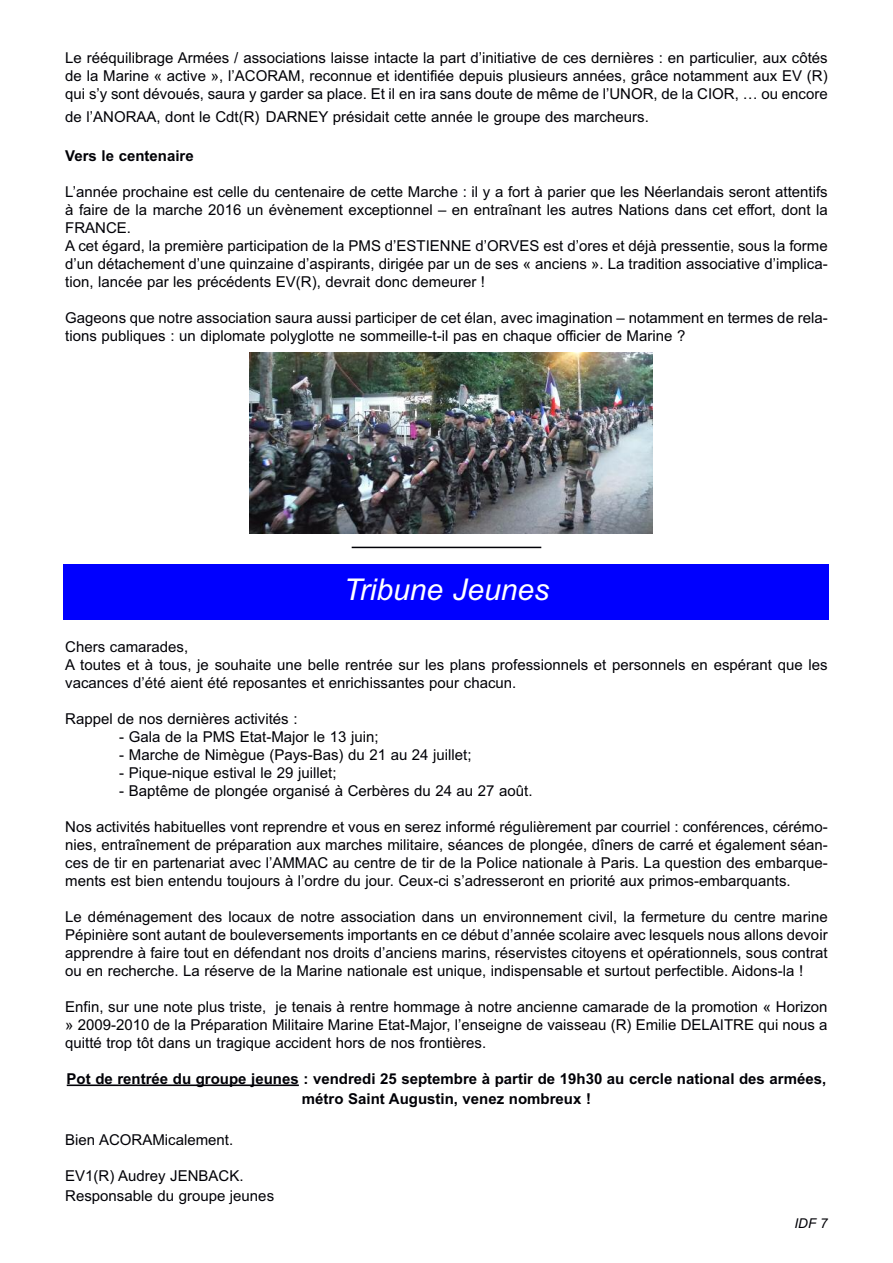
<style>
.page{position:relative;width:893px;height:1263px;background:#fff}
.page>*{position:absolute;margin:0;border:0;box-sizing:border-box;transform-origin:0 0}
.t1{font:italic 30px "Arial";color:#fff}
.t2{font:15px/18px "Arial";color:#000006}
.t3{font:700 15px/20.2px "Arial";color:#000006;text-align:center}
.t4{font:italic 13.5px "Arial";color:#000006}
</style>
<div class="page">
<div style="left:64px;top:564px;width:765px;height:55px;background:#00f"></div>
<hr style="left:67px;top:1084px;width:232px;height:2px;background:#000006">
<img style="left:250px;top:352px;width:403px;height:181px">
<hr style="left:352px;top:547px;width:189px;height:1px;background:#000006">
<p class="t2" style="left:65px;top:49px;width:764px;text-align:justify">Le rééquilibrage Armées / associations laisse intacte la part d’initiative de ces dernières : en particulier, aux côtés de la Marine « active », l’ACORAM, reconnue et identifiée depuis plusieurs années, grâce notamment aux EV (R) qui s’y sont dévoués, saura y garder sa place. Et il en ira sans doute de même de l’UNOR, de la CIOR, … ou encore</p>
<p class="t2" style="left:65px;top:108px;width:585px">de l’ANORAA, dont le Cdt(R) DARNEY présidait cette année le groupe des marcheurs.</p>
<p class="t3" style="left:65px;top:145px;width:130px">Vers le centenaire</p>
<p class="t2" style="left:65px;top:182px;width:764px">L’année prochaine est celle du centenaire de cette Marche : il y a fort à parier que les Néerlandais seront attentifs à faire de la marche 2016 un évènement exceptionnel – en entraînant les autres Nations dans cet effort, dont la FRANCE.<br>A cet égard, la première participation de la PMS d’ESTIENNE d’ORVES est d’ores et déjà pressentie, sous la forme d’un détachement d’une quinzaine d’aspirants, dirigée par un de ses « anciens ». La tradition associative d’implica&shy;tion, lancée par les précédents EV(R), devrait donc demeurer !</p>
<p class="t2" style="left:65px;top:308px;width:764px">Gageons que notre association saura aussi participer de cet élan, avec imagination – notamment en termes de rela&shy;tions publiques : un diplomate polyglotte ne sommeille-t-il pas en chaque officier de Marine ?</p>
<h1 class="t1" style="left:344px;top:572px;width:207px">Tribune Jeunes</h1>
<p class="t2" style="left:65px;top:637px;width:764px">Chers camarades,<br>A toutes et à tous, je souhaite une belle rentrée sur les plans professionnels et personnels en espérant que les vacances d’été aient été reposantes et enrichissantes pour chacun.</p>
<p class="t2" style="left:65px;top:709px;width:234px">Rappel de nos dernières activités :</p>
<p class="t2" style="left:119px;top:727px;width:261px">- Gala de la PMS Etat-Major le 13 juin;</p>
<p class="t2" style="left:119px;top:745px;width:354px">- Marche de Nimègue (Pays-Bas) du 21 au 24 juillet;</p>
<p class="t2" style="left:119px;top:763px;width:219px">- Pique-nique estival le 29 juillet;</p>
<p class="t2" style="left:119px;top:781px;width:415px">- Baptême de plongée organisé à Cerbères du 24 au 27 août.</p>
<p class="t2" style="left:65px;top:817px;width:764px;text-align:justify">Nos activités habituelles vont reprendre et vous en serez informé régulièrement par courriel : conférences, cérémo&shy;nies, entraînement de préparation aux marches militaire, séances de plongée, dîners de carré et également séan&shy;ces de tir en partenariat avec l’AMMAC au centre de tir de la Police nationale à Paris. La question des embarque&shy;ments est bien entendu toujours à l’ordre du jour. Ceux-ci s’adresseront en priorité aux primos-embarquants.</p>
<p class="t2" style="left:65px;top:907px;width:764px;text-align:justify">Le déménagement des locaux de notre association dans un environnement civil, la fermeture du centre marine Pépinière sont autant de bouleversements importants en ce début d’année scolaire avec lesquels nous allons devoir apprendre à faire tout en défendant nos droits d’anciens marins, réservistes citoyens et opérationnels, sous contrat ou en recherche. La réserve de la Marine nationale est unique, indispensable et surtout perfectible. Aidons-la !</p>
<p class="t2" style="left:65px;top:997px;width:764px;text-align:justify">Enfin, sur une note plus triste, je tenais à rentre hommage à notre ancienne camarade de la promotion « Horizon » 2009-2010 de la Préparation Militaire Marine Etat-Major, l’enseigne de vaisseau (R) Emilie DELAITRE qui nous a quitté trop tôt dans un tragique accident hors de nos frontières.</p>
<p class="t3" style="left:67px;top:1068px;width:761px">Pot de rentrée du groupe jeunes : vendredi 25 septembre à partir de 19h30 au cercle national des armées, métro Saint Augustin, venez nombreux !</p>
<p class="t2" style="left:65px;top:1130px;width:169px">Bien ACORAMicalement.</p>
<p class="t2" style="left:65px;top:1165px;width:210px;line-height:20.2px">EV1(R) Audrey JENBACK.<br>Responsable du groupe jeunes</p>
<p class="t4" style="left:794px;top:1215px;width:35px">IDF 7</p>
</div>
